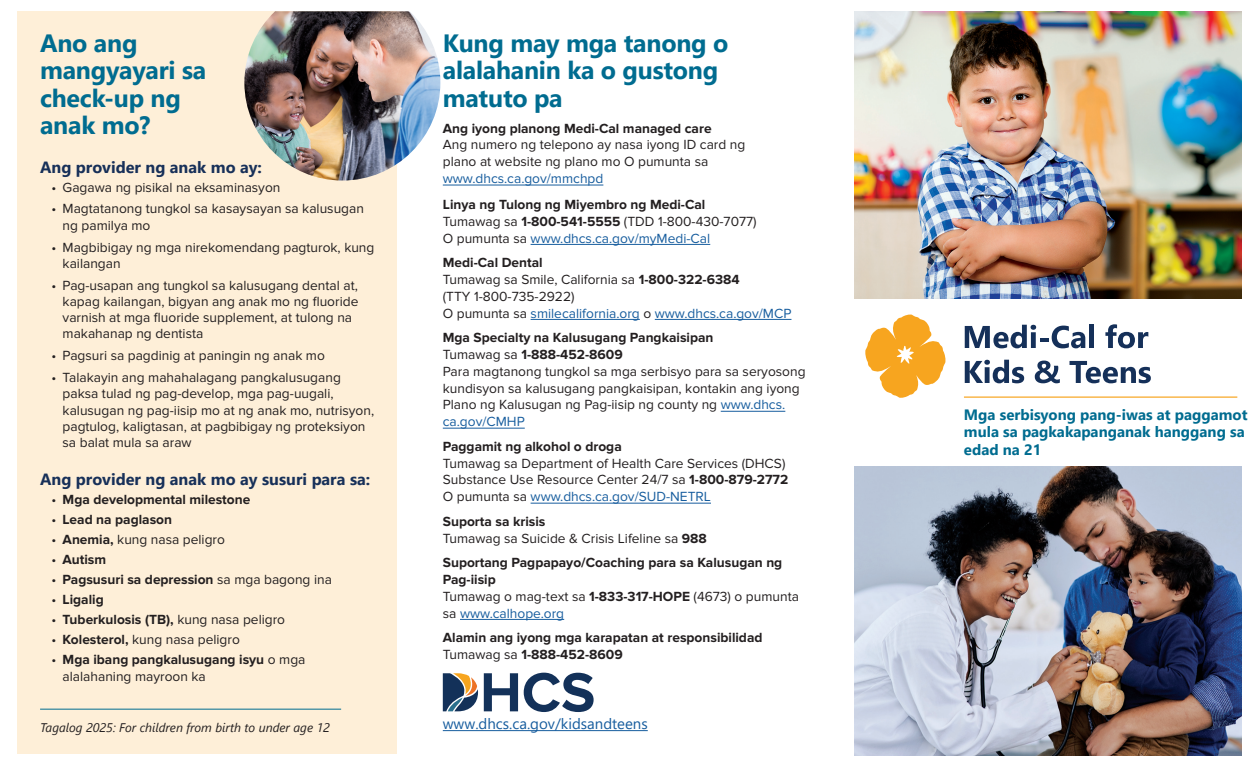
<style>
.page{position:relative;width:1260px;height:765px;background:#fff}
.page>*{position:absolute;margin:0;border:0;box-sizing:border-box;transform-origin:0 0}
.t1{font:700 25px/27.5px "Segoe UI";letter-spacing:-.01em;color:#006c90}
.t2{font:700 16.25px "Segoe UI";color:#173059}
.t3{font:700 15px/17.5px "Segoe UI";color:#006c90}
.t4{font:15px "Segoe UI";color:#175d9e}
.t5{font:13.75px/16.9px "Proxima Nova";color:#231f20}
.t6{font:700 13.75px/16.2px "Proxima Nova";color:#231f20}
.t7{font:italic 12.5px "Segoe UI";color:#231f20}
.s1{font-weight:400}
.s2{font-weight:700}
.s3{color:#175d9e}
</style>
<div class="page">
<div style="left:18px;top:11px;width:379px;height:743px;background:#feefd8"></div>
<hr style="left:40px;top:709px;width:301px;height:1px;background:#006c90">
<svg style="left:865px;top:314px;width:81px;height:84px"></svg>
<svg style="left:965px;top:325px;width:120px;height:23px"></svg>
<div style="left:1089px;top:325px;width:5px;height:23px;background:#153059"></div>
<svg style="left:1105px;top:324px;width:43px;height:24px"></svg>
<svg style="left:965px;top:360px;width:59px;height:23px"></svg>
<svg style="left:1035px;top:361px;width:25px;height:22px"></svg>
<svg style="left:1070px;top:361px;width:81px;height:22px"></svg>
<img style="left:244px;top:11px;width:196px;height:170px">
<hr style="left:443px;top:185px;width:160px;height:1px;background:#175d9e">
<hr style="left:531px;top:244px;width:179px;height:1px;background:#175d9e">
<hr style="left:531px;top:319px;width:109px;height:1px;background:#175d9e">
<hr style="left:655px;top:319px;width:136px;height:1px;background:#175d9e">
<hr style="left:721px;top:411px;width:64px;height:1px;background:#175d9e">
<hr style="left:443px;top:428px;width:82px;height:1px;background:#175d9e">
<hr style="left:531px;top:503px;width:180px;height:1px;background:#175d9e">
<hr style="left:460px;top:619px;width:104px;height:1px;background:#175d9e">
<hr style="left:443px;top:730px;width:205px;height:1px;background:#175d9e">
<svg style="left:484px;top:673px;width:34px;height:38px"></svg>
<svg style="left:524px;top:673px;width:70px;height:39px"></svg>
<svg style="left:443px;top:673px;width:35px;height:38px"></svg>
<img style="left:855px;top:11px;width:386px;height:287px">
<img style="left:855px;top:467px;width:386px;height:288px">
<hr style="left:964px;top:397px;width:273px;height:1px;background:#f7a51f">
<h2 class="t1" style="left:40px;top:27px;width:168px">Ano ang mangyayari sa check-up ng anak mo?</h2>
<h3 class="t2" style="left:40px;top:151px;width:223px">Ang provider ng anak mo ay:</h3>
<p class="t5" style="left:51px;top:179px;width:231px">• Gagawa ng pisikal na eksaminasyon</p>
<p class="t5" style="left:63px;top:201px;width:303px;line-height:16.2px;text-indent:-11px">• Magtatanong tungkol sa kasaysayan sa kalusugan ng pamilya mo</p>
<p class="t5" style="left:63px;top:239px;width:313px;line-height:16.2px;text-indent:-11px">• Magbibigay ng mga nirekomendang pagturok, kung kailangan</p>
<p class="t5" style="left:63px;top:277px;width:297px;line-height:16.2px;text-indent:-11px">• Pag-usapan ang tungkol sa kalusugang dental at, kapag kailangan, bigyan ang anak mo ng fluoride varnish at mga fluoride supplement, at tulong na makahanap ng dentista</p>
<p class="t5" style="left:51px;top:347px;width:275px">• Pagsuri sa pagdinig at paningin ng anak mo</p>
<p class="t5" style="left:63px;top:370px;width:313px;line-height:16.2px;text-indent:-11px">• Talakayin ang mahahalagang pangkalusugang paksa tulad ng pag-develop, mga pag-uugali, kalusugan ng pag-iisip mo at ng anak mo, nutrisyon, pagtulog, kaligtasan, at pagbibigay ng proteksiyon sa balat mula sa araw</p>
<h3 class="t2" style="left:40px;top:464px;width:332px">Ang provider ng anak mo ay susuri para sa:</h3>
<p class="t6" style="left:51px;top:492px;width:201px"><span class="s1">•</span> Mga developmental milestone</p>
<p class="t6" style="left:51px;top:512px;width:122px"><span class="s1">•</span> Lead na paglason</p>
<p class="t5" style="left:51px;top:531px;width:175px">• <span class="s2">Anemia,</span> kung nasa peligro</p>
<p class="t6" style="left:51px;top:552px;width:56px"><span class="s1">•</span> Autism</p>
<p class="t6" style="left:51px;top:572px;width:282px"><span class="s1">•</span> Pagsusuri sa depression <span class="s1">sa mga bagong ina</span></p>
<p class="t6" style="left:51px;top:592px;width:54px"><span class="s1">•</span> Ligalig</p>
<p class="t6" style="left:51px;top:612px;width:235px"><span class="s1">•</span> Tuberkulosis (TB), <span class="s1">kung nasa peligro</span></p>
<p class="t5" style="left:51px;top:631px;width:190px">• <span class="s2">Kolesterol,</span> kung nasa peligro</p>
<p class="t6" style="left:63px;top:652px;width:244px;text-indent:-11px"><span class="s1">•</span> Mga ibang pangkalusugang isyu <span class="s1">o mga alalahaning mayroon ka</span></p>
<p class="t7" style="left:40px;top:716px;width:291px">Tagalog 2025: For children from birth to under age 12</p>
<h2 class="t1" style="left:443px;top:27px;width:287px">Kung may mga tanong o alalahanin ka o gustong matuto pa</h2>
<h3 class="t6" style="left:443px;top:120px;width:270px">Ang iyong planong Medi-Cal managed care</h3>
<p class="t5" style="left:443px;top:137px;width:304px">Ang numero ng telepono ay nasa iyong ID card ng plano at website ng plano mo O pumunta sa <span class="s3">www.dhcs.ca.gov/mmchpd</span></p>
<h3 class="t6" style="left:443px;top:196px;width:264px">Linya ng Tulong ng Miyembro ng Medi-Cal</h3>
<p class="t5" style="left:443px;top:213px;width:315px">Tumawag sa <span class="s2">1-800-541-5555</span> (TDD 1-800-430-7077)<br>O pumunta sa <span class="s3">www.dhcs.ca.gov/myMedi-Cal</span></p>
<h3 class="t6" style="left:443px;top:255px;width:101px">Medi-Cal Dental</h3>
<p class="t5" style="left:443px;top:271px;width:350px">Tumawag sa Smile, California sa <span class="s2">1-800-322-6384<br></span>(TTY 1-800-735-2922)<br>O pumunta sa <span class="s3">smilecalifornia.org</span> o <span class="s3">www.dhcs.ca.gov/MCP</span></p>
<h3 class="t6" style="left:443px;top:330px;width:272px">Mga Specialty na Kalusugang Pangkaisipan</h3>
<p class="t5" style="left:443px;top:346px;width:364px">Tumawag sa <span class="s2">1-888-452-8609<br></span>Para magtanong tungkol sa mga serbisyo para sa seryosong kundisyon sa kalusugang pangkaisipan, kontakin ang iyong Plano ng Kalusugan ng Pag-iisip ng county ng <span class="s3">www.dhcs. ca.gov/CMHP</span></p>
<h3 class="t6" style="left:443px;top:438px;width:181px">Paggamit ng alkohol o droga</h3>
<p class="t5" style="left:443px;top:455px;width:347px">Tumawag sa Department of Health Care Services (DHCS)<br>Substance Use Resource Center 24/7 sa <span class="s2">1-800-879-2772<br></span>O pumunta sa <span class="s3">www.dhcs.ca.gov/SUD-NETRL</span></p>
<h3 class="t6" style="left:443px;top:513px;width:104px">Suporta sa krisis</h3>
<p class="t5" style="left:443px;top:530px;width:266px">Tumawag sa Suicide &amp; Crisis Lifeline sa <span class="s2">988</span></p>
<h3 class="t6" style="left:443px;top:554px;width:341px;line-height:16.9px">Suportang Pagpapayo/Coaching para sa Kalusugan ng<br>Pag-iisip</h3>
<p class="t5" style="left:443px;top:588px;width:358px">Tumawag o mag-text sa <span class="s2">1-833-317-HOPE</span> (4673) o pumunta sa <span class="s3">www.calhope.org</span></p>
<h3 class="t6" style="left:443px;top:630px;width:321px">Alamin ang iyong mga karapatan at responsibilidad</h3>
<p class="t6" style="left:443px;top:646px;width:181px"><span class="s1">Tumawag sa</span> 1-888-452-8609</p>
<p class="t4" style="left:443px;top:710px;width:207px">www.dhcs.ca.gov/kidsandteens</p>
<h1 class="t3" style="left:964px;top:405px;width:285px">Mga serbisyong pang-iwas at paggamot mula sa pagkakapanganak hanggang sa edad na 21</h1>
</div>
